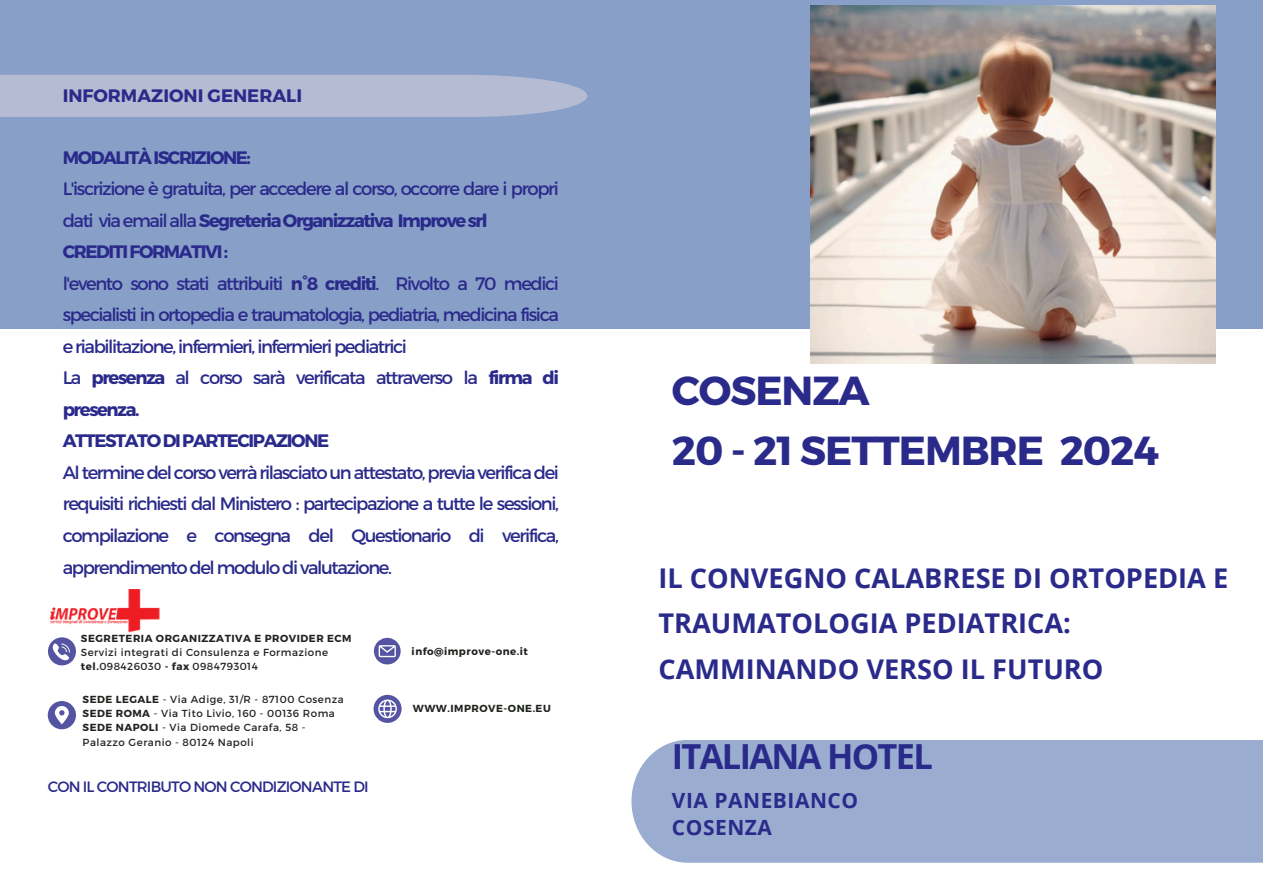
<style>
.page{position:relative;width:1263px;height:894px;background:#fff}
.page>*{position:absolute;margin:0;border:0;box-sizing:border-box;transform-origin:0 0}
.t1{font:700 40.5px/59.7px "Montserrat";letter-spacing:-.025em;color:#2a2a8b}
.t2{font:700 34.5px "Open Sans";letter-spacing:-.05em;color:#2a2a8b}
.t3{font:700 27.15px/45px "Open Sans";color:#2a2a8b}
.t4{font:700 21px/27px "Open Sans";letter-spacing:.025em;color:#2a2a8b}
.t5{font:18px/31.5px "Montserrat";letter-spacing:-.08em;color:#2a2a8b}
.t6{font:700 18px "Montserrat";color:#2a2a8b}
.t7{font:700 18px "Montserrat";letter-spacing:-.08em;color:#2a2a8b}
.t8{font:15px "Montserrat";letter-spacing:-.055em;color:#2a2a8b}
.t9{font:10.2px "Montserrat";letter-spacing:.05em;color:#20241f}
.t10{font:700 10.2px "Montserrat";letter-spacing:.05em;color:#20241f}
.s1{font-weight:700}
</style>
<div class="page">
<div style="left:0;top:0;width:1263px;height:328px;background:#889fc8"></div>
<img style="left:50px;top:589px;width:110px;height:44px">
<div style="left:0;top:75px;width:587px;height:42px;background:#b4bbd3"></div>
<div style="left:631px;top:740px;width:632px;height:122px;background:#9aadd0"></div>
<svg style="left:48px;top:637px;width:28px;height:28px"></svg>
<svg style="left:374px;top:694px;width:28px;height:28px"></svg>
<svg style="left:374px;top:637px;width:27px;height:27px"></svg>
<svg style="left:48px;top:701px;width:28px;height:28px"></svg>
<img style="left:810px;top:5px;width:405px;height:358px">
<p class="t6" style="left:63px;top:83px;width:241px">INFORMAZIONI GENERALI</p>
<p class="t7" style="left:63px;top:145px;width:190px">MODALITÀISCRIZIONE:</p>
<p class="t5" style="left:63px;top:172px;width:498px">L'iscrizione è gratuita, per accedere al corso, occorre dare i propri dati via email alla <span class="s1">SegreteriaOrganizzativa Improvesrl CREDITIFORMATIVI:<br></span>l'evento sono stati attribuiti <span class="s1">n°8 crediti</span>. Rivolto a 70 medici specialisti in ortopedia e traumatologia, pediatria, medicina fisica e riabilitazione, infermieri, infermieri pediatrici<br>La <span class="s1">presenza</span> al corso sarà verificata attraverso la <span class="s1">firma di presenza.<br>ATTESTATODIPARTECIPAZIONE</span></p>
<p class="t5" style="left:63px;top:456px;width:498px;text-align:justify">Al termine del corso verrà rilasciato un attestato, previa verifica dei requisiti richiesti dal Ministero : partecipazione a tutte le sessioni, compilazione e consegna del Questionario di verifica, apprendimento del modulo di valutazione.</p>
<p class="t10" style="left:81px;top:631px;width:272px">SEGRETERIA ORGANIZZATIVA E PROVIDER ECM</p>
<p class="t9" style="left:81px;top:645px;width:249px">Servizi integrati di Consulenza e Formazione</p>
<p class="t9" style="left:81px;top:659px;width:178px"><span class="s1">tel.</span>098426030 <span class="s1">- fax</span> 0984793014</p>
<p class="t9" style="left:83px;top:692px;width:263px"><span class="s1">SEDE LEGALE</span> - Via Adige, 31/R - 87100 Cosenza</p>
<h1 class="t9" style="left:83px;top:706px;width:254px"><span class="s1">SEDE ROMA</span> - Via Tito Livio, 160 - 00136 Roma</h1>
<h3 class="t9" style="left:83px;top:721px;width:224px"><span class="s1">SEDE NAPOLI</span> - Via Diomede Carafa, 58 -</h3>
<p class="t9" style="left:83px;top:735px;width:173px">Palazzo Geranio - 80124 Napoli</p>
<p class="t8" style="left:48px;top:777px;width:322px">CON IL CONTRIBUTO NON CONDIZIONANTE DI</p>
<p class="t10" style="left:412px;top:644px;width:118px">info@improve-one.it</p>
<p class="t10" style="left:413px;top:701px;width:140px">WWW.IMPROVE-ONE.EU</p>
<p class="t1" style="left:672px;top:359px;width:489px">COSENZA<br>20 - 21 SETTEMBRE 2024</p>
<p class="t3" style="left:658px;top:555px;width:571px">IL CONVEGNO CALABRESE DI ORTOPEDIA E<br>TRAUMATOLOGIA PEDIATRICA:<br>CAMMINANDO VERSO IL FUTURO</p>
<p class="t2" style="left:672px;top:732px;width:262px">ITALIANA HOTEL</p>
<p class="t4" style="left:672px;top:786px;width:188px">VIA PANEBIANCO<br>COSENZA</p>
</div>
